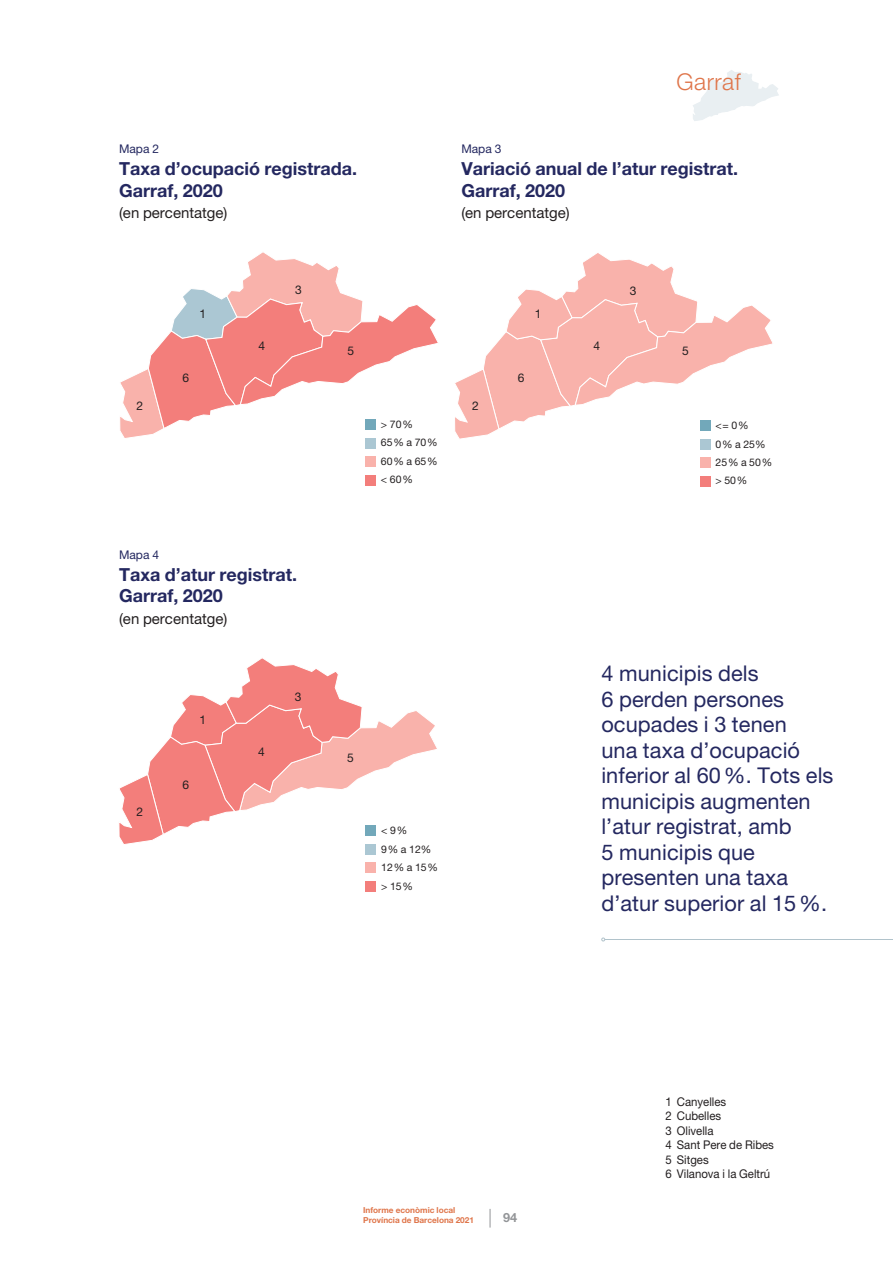
<style>
.page{position:relative;width:893px;height:1263px;background:#fff}
.page>*{position:absolute;margin:0;border:0;box-sizing:border-box;transform-origin:0 0}
.t1{font:300 23.1px "Helvetica Neue LT Std";letter-spacing:.02em;color:#df754a}
.t2{font:21.75px/25.5px "Helvetica Neue LT Std";letter-spacing:.005em;color:#242860}
.t3{font:700 18px/21.6px "Helvetica Neue LT Std";color:#242860}
.t4{font:15px "Helvetica Neue LT Std";color:#231f20}
.t5{font:700 12.75px "Helvetica Neue LT Std";color:#939598}
.t6{font:12px/14.4px "Helvetica Neue LT Std";color:#231f20;scale:.95 1}
.t7{font:12px "Helvetica Neue LT Std";color:#231f20}
.t8{font:12px "Helvetica Neue LT Std";color:#242860}
.t9{font:10.5px/18.5px "Helvetica Neue LT Std";color:#231f20}
.t10{font:700 8.25px/9.9px "Helvetica Neue LT Std";color:#df754a}
</style>
<div class="page">
<svg style="left:490px;top:1209px;width:1px;height:18px"></svg>
<svg style="left:120px;top:252px;width:318px;height:186px"></svg>
<div style="left:365px;top:419px;width:11px;height:11px;background:#72a8ba"></div>
<div style="left:365px;top:438px;width:11px;height:10px;background:#abc7d3"></div>
<div style="left:365px;top:475px;width:11px;height:10px;background:#f37e7b"></div>
<div style="left:365px;top:456px;width:11px;height:11px;background:#f9b2ab"></div>
<svg style="left:455px;top:253px;width:318px;height:187px"></svg>
<div style="left:700px;top:421px;width:10px;height:10px;background:#72a8ba"></div>
<div style="left:700px;top:439px;width:10px;height:10px;background:#abc7d3"></div>
<div style="left:700px;top:476px;width:10px;height:10px;background:#f37e7b"></div>
<div style="left:700px;top:458px;width:10px;height:10px;background:#f9b2ab"></div>
<svg style="left:119px;top:658px;width:318px;height:188px"></svg>
<div style="left:366px;top:826px;width:10px;height:10px;background:#72a8ba"></div>
<div style="left:366px;top:844px;width:10px;height:10px;background:#abc7d3"></div>
<div style="left:366px;top:881px;width:10px;height:10px;background:#f37e7b"></div>
<div style="left:366px;top:863px;width:10px;height:10px;background:#f9b2ab"></div>
<hr style="left:605px;top:939px;width:288px;height:1px;background:#b1c3cb">
<svg style="left:693px;top:70px;width:86px;height:51px"></svg>
<p class="t8" style="left:119px;top:142px;width:42px">Mapa 2</p>
<p class="t3" style="left:119px;top:158px;width:240px">Taxa d’ocupació registrada.<br>Garraf, 2020</p>
<p class="t4" style="left:119px;top:204px;width:110px">(en percentatge)</p>
<p class="t1" style="left:676px;top:68px;width:66px">Garraf</p>
<p class="t8" style="left:461px;top:142px;width:42px">Mapa 3</p>
<p class="t3" style="left:461px;top:158px;width:278px">Variació anual de l’atur registrat.<br>Garraf, 2020</p>
<p class="t4" style="left:461px;top:204px;width:110px">(en percentatge)</p>
<p class="t7" style="left:137px;top:398px;width:8px">2</p>
<p class="t7" style="left:200px;top:306px;width:8px">1</p>
<p class="t7" style="left:183px;top:370px;width:8px">6</p>
<p class="t7" style="left:258px;top:338px;width:8px">4</p>
<p class="t7" style="left:295px;top:283px;width:8px">3</p>
<p class="t7" style="left:347px;top:343px;width:8px">5</p>
<p class="t9" style="left:381px;top:415px;width:58px">&gt; 70 %<br>65 % a 70 %<br>60 % a 65 % &lt; 60 %</p>
<p class="t7" style="left:472px;top:399px;width:8px">2</p>
<p class="t7" style="left:535px;top:307px;width:8px">1</p>
<p class="t7" style="left:518px;top:371px;width:8px">6</p>
<p class="t7" style="left:593px;top:339px;width:8px">4</p>
<p class="t7" style="left:630px;top:284px;width:8px">3</p>
<p class="t7" style="left:682px;top:344px;width:8px">5</p>
<p class="t9" style="left:715px;top:416px;width:58px">&lt; = 0 %<br>0 % a 25%<br>25 % a 50 % &gt; 50 %</p>
<p class="t8" style="left:119px;top:547px;width:42px">Mapa 4</p>
<p class="t3" style="left:119px;top:563px;width:180px">Taxa d’atur registrat.<br>Garraf, 2020</p>
<p class="t4" style="left:119px;top:610px;width:110px">(en percentatge)</p>
<p class="t7" style="left:136px;top:805px;width:8px">2</p>
<p class="t7" style="left:199px;top:713px;width:8px">1</p>
<p class="t7" style="left:182px;top:777px;width:8px">6</p>
<p class="t7" style="left:258px;top:745px;width:8px">4</p>
<p class="t7" style="left:295px;top:690px;width:8px">3</p>
<p class="t7" style="left:347px;top:750px;width:8px">5</p>
<p class="t9" style="left:381px;top:821px;width:58px">&lt; 9 %<br>9 % a 12%<br>12 % a 15 % &gt; 15 %</p>
<p class="t2" style="left:601px;top:660px;width:234px">4 municipis dels<br>6 perden persones ocupades i 3 tenen<br>una taxa d’ocupació inferior al 60%. Tots els municipis augmenten l’atur registrat, amb<br>5 municipis que presenten una taxa d’atur superior al 15%.</p>
<p class="t6" style="left:665px;top:1094px;width:116px">1 Canyelles<br>2 Cubelles<br>3 Olivella<br>4 Sant Pere de Ribes<br>5 Sitges<br>6 Vilanova i la Geltrú</p>
<p class="t10" style="left:363px;top:1205px;width:112px">Informe econòmic local<br>Província de Barcelona 2021</p>
<p class="t5" style="left:503px;top:1209px;width:16px">94</p>
</div>
